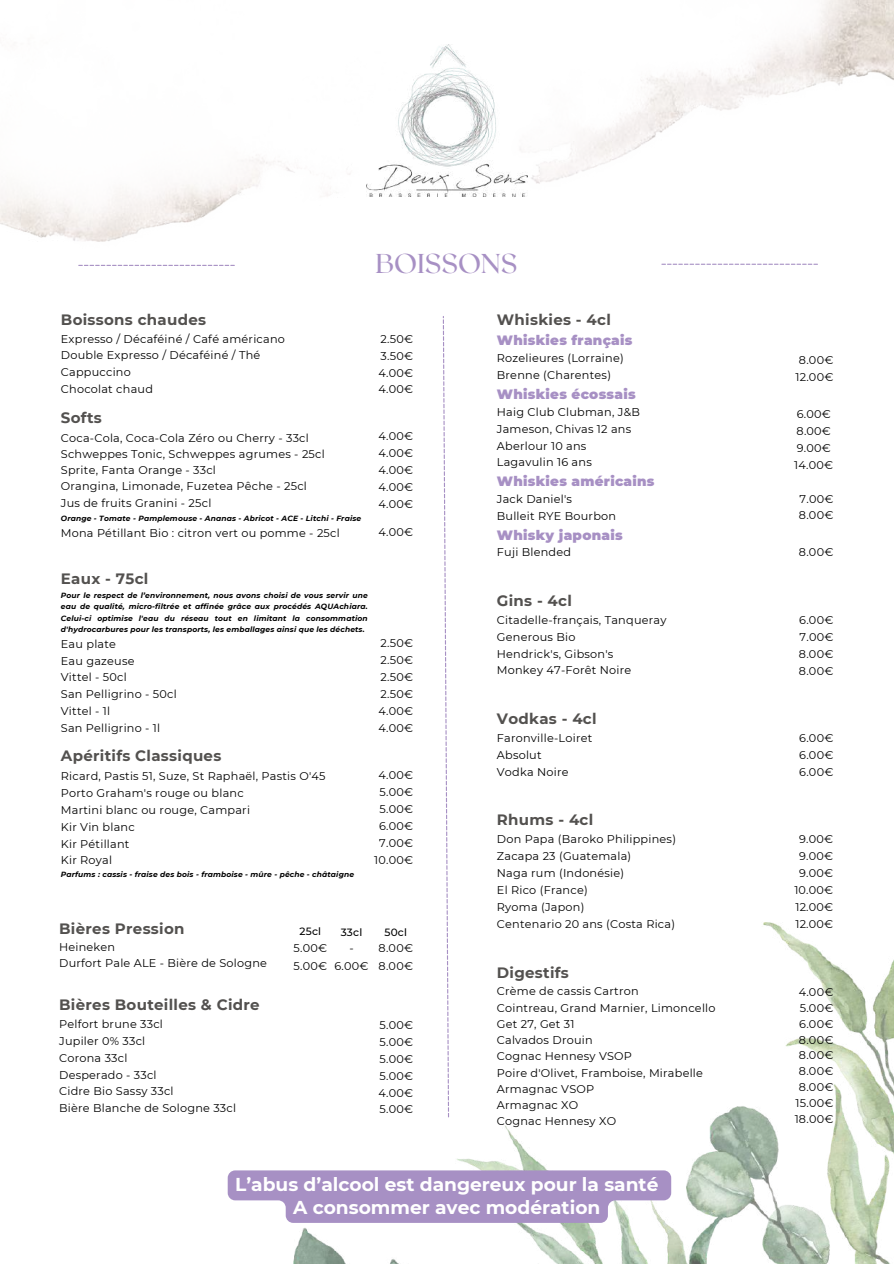
<style>
.page{position:relative;width:894px;height:1264px;background:#fff}
.page>*{position:absolute;margin:0;border:0;box-sizing:border-box;transform-origin:0 0}
.t1{font:27.3px "Roxborough CF";color:#a790c4}
.t2{font:700 18.6px/22.5px "Montserrat";color:#fff;text-align:center}
.t3{font:700 15px "Montserrat";letter-spacing:.02em;color:#53514f}
.t4{font:900 13.5px "Montserrat";letter-spacing:.02em;color:#a790c4}
.t5{font:11.25px/17px "Montserrat";letter-spacing:.02em;color:#000}
.t6{font:500 10.5px "Montserrat";letter-spacing:.02em;color:#000}
.t7{font:italic 700 7.5px/11.2px "Montserrat";letter-spacing:.02em;color:#000;text-align:justify}
</style>
<div class="page">
<img style="left:0;top:0;width:893px;height:265px">
<svg style="left:78px;top:265px;width:157px;height:1px"></svg>
<svg style="left:661px;top:264px;width:156px;height:1px"></svg>
<img style="left:366px;top:44px;width:161px;height:152px">
<img style="left:290px;top:922px;width:603px;height:341px">
<svg style="left:228px;top:1170px;width:443px;height:52px;background:#b19dca"></svg>
<svg style="left:442px;top:316px;width:7px;height:801px"></svg>
<h1 class="t1" style="left:375px;top:246px;width:144px">BOISSONS</h1>
<h3 class="t3" style="left:61px;top:310px;width:147px">Boissons chaudes</h3>
<p class="t5" style="left:61px;top:330px;width:225px">Expresso / Décaféiné / Café américano<br>Double Expresso / Décaféiné / Thé<br>Cappuccino<br>Chocolat chaud</p>
<p class="t5" style="left:378px;top:330px;width:36px;text-align:justify">2.50€ 3.50€ 4.00€ 4.00€</p>
<h3 class="t3" style="left:61px;top:408px;width:42px">Softs</h3>
<p class="t5" style="left:61px;top:429px;width:265px;line-height:16.4px">Coca-Cola, Coca-Cola Zéro ou Cherry - 33cl Schweppes Tonic, Schweppes agrumes - 25cl Sprite, Fanta Orange - 33cl<br>Orangina, Limonade, Fuzetea Pêche - 25cl Jus de fruits Granini - 25cl</p>
<p class="t7" style="left:61px;top:512px;width:302px">Orange - Tomate - Pamplemouse - Ananas - Abricot - ACE - Litchi - Fraise</p>
<p class="t5" style="left:61px;top:525px;width:280px">Mona Pétillant Bio : citron vert ou pomme - 25cl</p>
<p class="t5" style="left:378px;top:428px;width:36px;text-align:justify">4.00€ 4.00€ 4.00€ 4.00€ 4.00€</p>
<p class="t5" style="left:378px;top:523px;width:36px">4.00€</p>
<h3 class="t3" style="left:496px;top:310px;width:115px">Whiskies - 4cl</h3>
<p class="t4" style="left:496px;top:332px;width:137px">Whiskies français</p>
<p class="t5" style="left:496px;top:350px;width:128px">Rozelieures (Lorraine)<br>Brenne (Charentes)</p>
<p class="t4" style="left:496px;top:386px;width:140px">Whiskies écossais</p>
<p class="t5" style="left:496px;top:403px;width:144px">Haig Club Clubman, J&amp;B<br>Jameson, Chivas 12 ans<br>Aberlour 10 ans<br>Lagavulin 16 ans</p>
<p class="t4" style="left:496px;top:473px;width:159px">Whiskies américains</p>
<p class="t5" style="left:496px;top:490px;width:121px">Jack Daniel's<br>Bulleit RYE Bourbon</p>
<p class="t4" style="left:496px;top:526px;width:127px">Whisky japonais</p>
<p class="t5" style="left:496px;top:544px;width:76px">Fuji Blended</p>
<p class="t5" style="left:795px;top:351px;width:39px;text-align:center">8.00€<br>12.00€</p>
<p class="t5" style="left:794px;top:405px;width:40px">6.00€<br>8.00€<br>9.00€<br>14.00€</p>
<p class="t5" style="left:798px;top:490px;width:36px">7.00€<br>8.00€</p>
<p class="t5" style="left:798px;top:544px;width:36px">8.00€</p>
<h3 class="t3" style="left:61px;top:569px;width:89px">Eaux - 75cl</h3>
<p class="t7" style="left:61px;top:590px;width:308px">Pour le respect de l’environnement, nous avons choisi de vous servir une eau de qualité, micro-filtrée et affinée grâce aux procédés AQUAchiara.<br>Celui-ci optimise l'eau du réseau tout en limitant la consommation d'hydrocarbures pour les transports, les emballages ainsi que les déchets.</p>
<p class="t5" style="left:61px;top:635px;width:117px">Eau plate<br>Eau gazeuse<br>Vittel - 50cl<br>San Pelligrino - 50cl<br>Vittel - 1l<br>San Pelligrino - 1l</p>
<p class="t5" style="left:378px;top:635px;width:36px;text-align:justify">2.50€ 2.50€ 2.50€ 2.50€ 4.00€ 4.00€</p>
<h3 class="t3" style="left:61px;top:746px;width:162px">Apéritifs Classiques</h3>
<p class="t5" style="left:61px;top:767px;width:266px">Ricard, Pastis 51, Suze, St Raphaël, Pastis O'45<br>Porto Graham's rouge ou blanc<br>Martini blanc ou rouge, Campari<br>Kir Vin blanc<br>Kir Pétillant<br>Kir Royal</p>
<p class="t7" style="left:61px;top:868px;width:295px">Parfums : cassis - fraise des bois - framboise - mûre - pêche - châtaigne</p>
<p class="t5" style="left:374px;top:766px;width:40px;text-align:center">4.00€<br>5.00€<br>5.00€<br>6.00€<br>7.00€<br>10.00€</p>
<h3 class="t3" style="left:59px;top:919px;width:127px">Bières Pression</h3>
<p class="t5" style="left:59px;top:938px;width:209px;line-height:16.2px">Heineken<br>Durfort Pale ALE - Bière de Sologne</p>
<p class="t6" style="left:299px;top:925px;width:23px">25cl</p>
<p class="t5" style="left:293px;top:939px;width:35px;line-height:17.5px">5.00€<br>5.00€</p>
<p class="t6" style="left:340px;top:925px;width:23px">33cl</p>
<p class="t5" style="left:334px;top:939px;width:36px;line-height:17.5px;text-align:center">-<br>6.00€</p>
<p class="t6" style="left:384px;top:925px;width:24px">50cl</p>
<p class="t5" style="left:378px;top:939px;width:36px;line-height:17.5px">8.00€<br>8.00€</p>
<h3 class="t3" style="left:59px;top:995px;width:202px">Bières Bouteilles &amp; Cidre</h3>
<p class="t5" style="left:59px;top:1015px;width:178px">Pelfort brune 33cl<br>Jupiler 0% 33cl<br>Corona 33cl<br>Desperado - 33cl<br>Cidre Bio Sassy 33cl<br>Bière Blanche de Sologne 33cl</p>
<p class="t5" style="left:378px;top:1016px;width:36px;text-align:justify">5.00€ 5.00€ 5.00€ 5.00€ 4.00€ 5.00€</p>
<h3 class="t3" style="left:496px;top:591px;width:77px">Gins - 4cl</h3>
<p class="t5" style="left:496px;top:611px;width:171px">Citadelle-français, Tanqueray<br>Generous Bio<br>Hendrick's, Gibson's<br>Monkey 47-Forêt Noire</p>
<p class="t5" style="left:798px;top:611px;width:36px;text-align:justify">6.00€ 7.00€ 8.00€ 8.00€</p>
<h3 class="t3" style="left:496px;top:709px;width:101px">Vodkas - 4cl</h3>
<p class="t5" style="left:496px;top:729px;width:97px">Faronville-Loiret<br>Absolut<br>Vodka Noire</p>
<p class="t5" style="left:799px;top:729px;width:36px;text-align:justify">6.00€ 6.00€ 6.00€</p>
<h3 class="t3" style="left:497px;top:810px;width:98px">Rhums - 4cl</h3>
<p class="t5" style="left:497px;top:830px;width:180px">Don Papa (Baroko Philippines)<br>Zacapa 23 (Guatemala)<br>Naga rum (Indonésie)<br>El Rico (France)<br>Ryoma (Japon)<br>Centenario 20 ans (Costa Rica)</p>
<p class="t5" style="left:794px;top:830px;width:40px;text-align:center">9.00€<br>9.00€<br>9.00€<br>10.00€<br>12.00€<br>12.00€</p>
<h3 class="t3" style="left:496px;top:963px;width:74px">Digestifs</h3>
<p class="t5" style="left:496px;top:983px;width:220px;line-height:16.2px">Crème de cassis Cartron<br>Cointreau, Grand Marnier, Limoncello<br>Get 27, Get 31<br>Calvados Drouin<br>Cognac Hennesy VSOP<br>Poire d'Olivet, Framboise, Mirabelle<br>Armagnac VSOP<br>Armagnac XO<br>Cognac Hennesy XO</p>
<p class="t5" style="left:794px;top:983px;width:40px;line-height:15.9px;text-align:center">4.00€<br>5.00€<br>6.00€<br>8.00€<br>8.00€<br>8.00€<br>8.00€<br>15.00€<br>18.00€</p>
<h2 class="t2" style="left:235px;top:1173px;width:424px">L’abus d’alcool est dangereux pour la santé<br>A consommer avec modération</h2>
</div>
